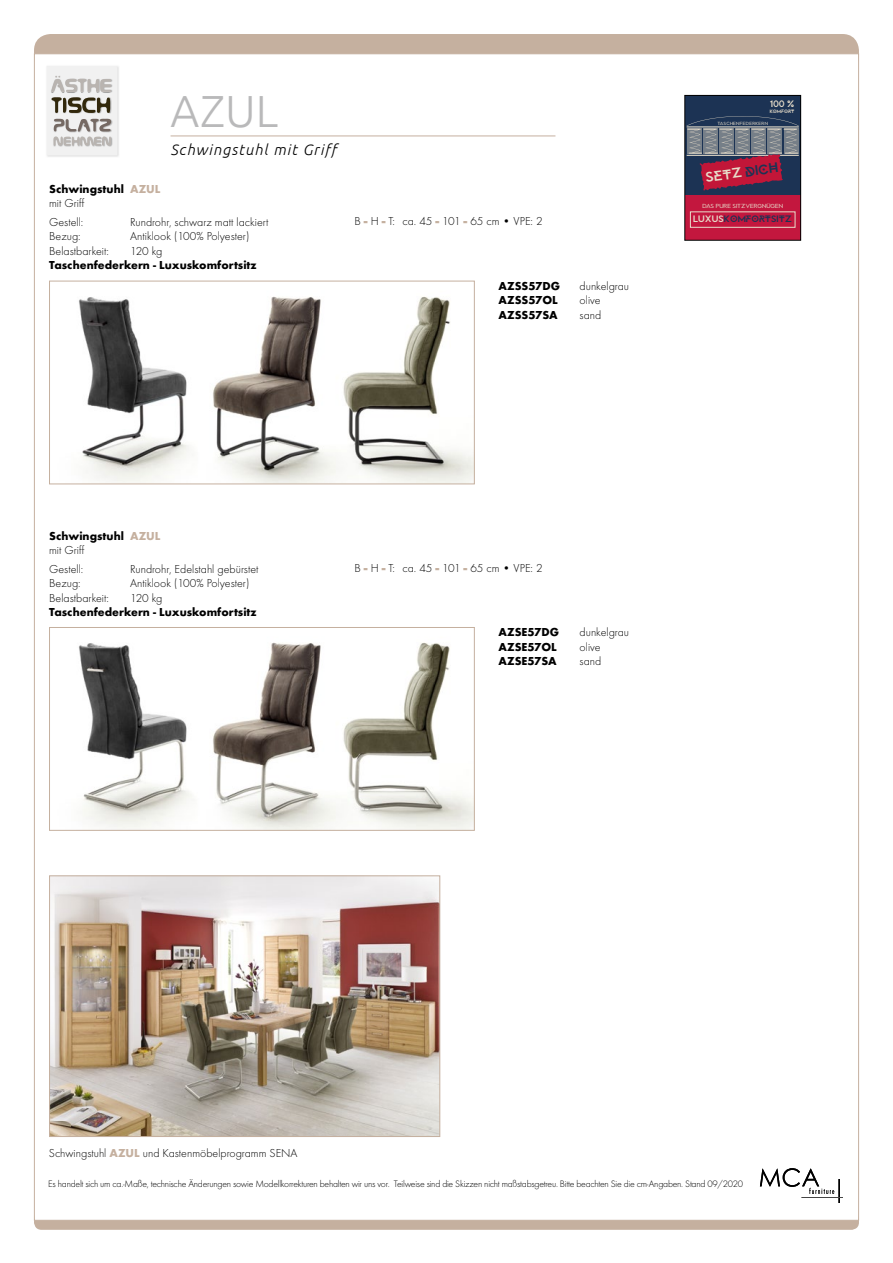
<style>
.page{position:relative;width:893px;height:1263px;background:#fff}
.page>*{position:absolute;margin:0;border:0;box-sizing:border-box;transform-origin:0 0}
.t1{font:300 45px "Ubuntu";color:#b9b9ba}
.t2{font:italic 300 15px "Ubuntu";letter-spacing:.075em;color:#000}
.t3{font:13.65px "Atami Display";color:#e7ddca}
.t4{font:300 12px "Futura T";color:#000}
.t5{font:700 12px/14.4px "Futura T";color:#000}
.t6{font:300 9.75px "Futura T";letter-spacing:-.025em;color:#000}
.t7{font:9.15px "Atami Display";color:#1c3354}
.t8{font:9.15px "Atami";color:#e7ddca}
.t9{font:300 5.85px "Atami";color:#e7ddca}
.t10{font:4.8px "Atami Display";letter-spacing:-.005em;color:#e7ddca}
.t11{font:300 4.5px "Atami";letter-spacing:.06em;color:#e7ddca}
.s1{color:#c5b09f}
.s2{font-weight:300}
.s3{font-weight:800;color:#c5b09f}
.s4{color:#1c3354}
.s5{font-family:"Atami";color:#e7ddca}
.s6{font-weight:700;color:#c5b09f}
</style>
<div class="page">
<div style="left:34px;top:1211px;width:825px;height:19px;background:#c5b09f;border-radius:7px"></div>
<div style="left:34px;top:34px;width:825px;height:39px;background:#c5b09f;border-radius:16px"></div>
<div style="left:34px;top:53px;width:825px;height:1168px;background:#fff;border:1px solid #c5b09f"></div>
<img style="left:47px;top:66px;width:72px;height:91px">
<img style="left:51px;top:76px;width:60px;height:16px">
<img style="left:52px;top:97px;width:56px;height:16px">
<img style="left:54px;top:119px;width:57px;height:13px">
<img style="left:58px;top:137px;width:53px;height:9px">
<svg style="left:760px;top:1168px;width:80px;height:34px"></svg>
<img style="left:802px;top:1197px;width:41px;height:1px">
<hr style="left:171px;top:136px;width:384px;height:1px;background:#c5b09f">
<img style="left:51px;top:877px;width:387px;height:258px">
<div style="left:49px;top:875px;width:391px;height:262px;border:1px solid #c5b09f"></div>
<img style="left:79px;top:296px;width:394px;height:186px">
<div style="left:49px;top:281px;width:426px;height:203px;border:1px solid #c5b09f"></div>
<svg style="left:687px;top:97px;width:112px;height:98px;background:#4d3251"></svg>
<div style="left:685px;top:195px;width:116px;height:45px;background:#c3173e"></div>
<img style="left:698px;top:116px;width:46px;height:5px">
<svg style="left:687px;top:129px;width:15px;height:25px"></svg>
<svg style="left:703px;top:129px;width:15px;height:25px"></svg>
<svg style="left:719px;top:129px;width:15px;height:25px"></svg>
<svg style="left:735px;top:129px;width:15px;height:25px"></svg>
<svg style="left:751px;top:129px;width:15px;height:25px"></svg>
<svg style="left:767px;top:129px;width:15px;height:25px"></svg>
<svg style="left:784px;top:129px;width:14px;height:25px"></svg>
<div style="left:685px;top:95px;width:116px;height:145px;border:1px solid #000"></div>
<img style="left:79px;top:642px;width:394px;height:187px">
<div style="left:49px;top:627px;width:426px;height:204px;border:1px solid #c5b09f"></div>
<h1 class="t1" style="left:171px;top:84px;width:109px">AZUL</h1>
<p class="t2" style="left:171px;top:140px;width:168px">Schwingstuhl mit Griff</p>
<p class="t5" style="left:49px;top:181px;width:113px">Schwingstuhl <span class="s1">AZUL </span><span class="s2">mit Griff</span></p>
<p class="t4" style="left:49px;top:215px;width:36px">Gestell:</p>
<p class="t4" style="left:130px;top:215px;width:140px">Rundrohr, schwarz matt lackiert</p>
<p class="t4" style="left:49px;top:229px;width:33px">Bezug:</p>
<p class="t4" style="left:130px;top:229px;width:121px">Antiklook (100% Polyester)</p>
<p class="t4" style="left:49px;top:244px;width:61px">Belastbarkeit:</p>
<p class="t4" style="left:130px;top:244px;width:34px">120 kg</p>
<p class="t5" style="left:49px;top:258px;width:209px">Taschenfederkern - Luxuskomfortsitz</p>
<p class="t4" style="left:354px;top:214px;width:190px">B <span class="s3">-</span> H <span class="s3">-</span> T: ca. 45 <span class="s3">-</span> 101 <span class="s3">-</span> 65 cm • VPE: 2</p>
<p class="t5" style="left:499px;top:279px;width:63px">AZSS57DG</p>
<p class="t4" style="left:580px;top:279px;width:51px">dunkelgrau</p>
<p class="t5" style="left:499px;top:293px;width:61px">AZSS57OL</p>
<p class="t4" style="left:580px;top:293px;width:22px">olive</p>
<p class="t5" style="left:499px;top:307px;width:61px">AZSS57SA</p>
<p class="t4" style="left:580px;top:308px;width:23px">sand</p>
<p class="t8" style="left:770px;top:98px;width:26px">100 %</p>
<p class="t10" style="left:770px;top:108px;width:26px">KOMFORT</p>
<p class="t11" style="left:717px;top:121px;width:52px">TASCHENFEDERKERN</p>
<p class="t3" style="left:704px;top:169px;width:75px;rotate:-8deg">SETZ <span class="s4">DICH</span></p>
<p class="t9" style="left:702px;top:202px;width:82px">DAS PURE SITZVERGNÜGEN</p>
<p class="t7" style="left:693px;top:214px;width:100px"><span class="s5">LUXUS</span>KOMFORTSITZ</p>
<p class="t5" style="left:49px;top:529px;width:113px">Schwingstuhl <span class="s1">AZUL </span><span class="s2">mit Griff</span></p>
<p class="t4" style="left:49px;top:562px;width:36px">Gestell:</p>
<p class="t4" style="left:130px;top:562px;width:130px">Rundrohr, Edelstahl gebürstet</p>
<p class="t4" style="left:49px;top:576px;width:33px">Bezug:</p>
<p class="t4" style="left:130px;top:576px;width:121px">Antiklook (100% Polyester)</p>
<p class="t4" style="left:49px;top:591px;width:61px">Belastbarkeit:</p>
<p class="t4" style="left:130px;top:591px;width:34px">120 kg</p>
<p class="t5" style="left:49px;top:605px;width:209px">Taschenfederkern - Luxuskomfortsitz</p>
<p class="t4" style="left:354px;top:561px;width:190px">B <span class="s3">-</span> H <span class="s3">-</span> T: ca. 45 <span class="s3">-</span> 101 <span class="s3">-</span> 65 cm • VPE: 2</p>
<p class="t5" style="left:499px;top:625px;width:62px">AZSE57DG</p>
<p class="t4" style="left:580px;top:625px;width:51px">dunkelgrau</p>
<p class="t5" style="left:499px;top:639px;width:60px">AZSE57OL</p>
<p class="t4" style="left:580px;top:640px;width:22px">olive</p>
<p class="t5" style="left:499px;top:654px;width:60px">AZSE57SA</p>
<p class="t4" style="left:580px;top:654px;width:23px">sand</p>
<p class="t4" style="left:49px;top:1146px;width:250px">Schwingstuhl <span class="s6">AZUL</span> und Kastenmöbelprogramm SENA</p>
<p class="t6" style="left:48px;top:1178px;width:696px">Es handelt sich um ca.-Maße, technische Änderungen sowie Modellkorrekturen behalten wir uns vor. Teilweise sind die Skizzen nicht maßstabsgetreu. Bitte beachten Sie die cm-Angaben. Stand 09/2020</p>
</div>
